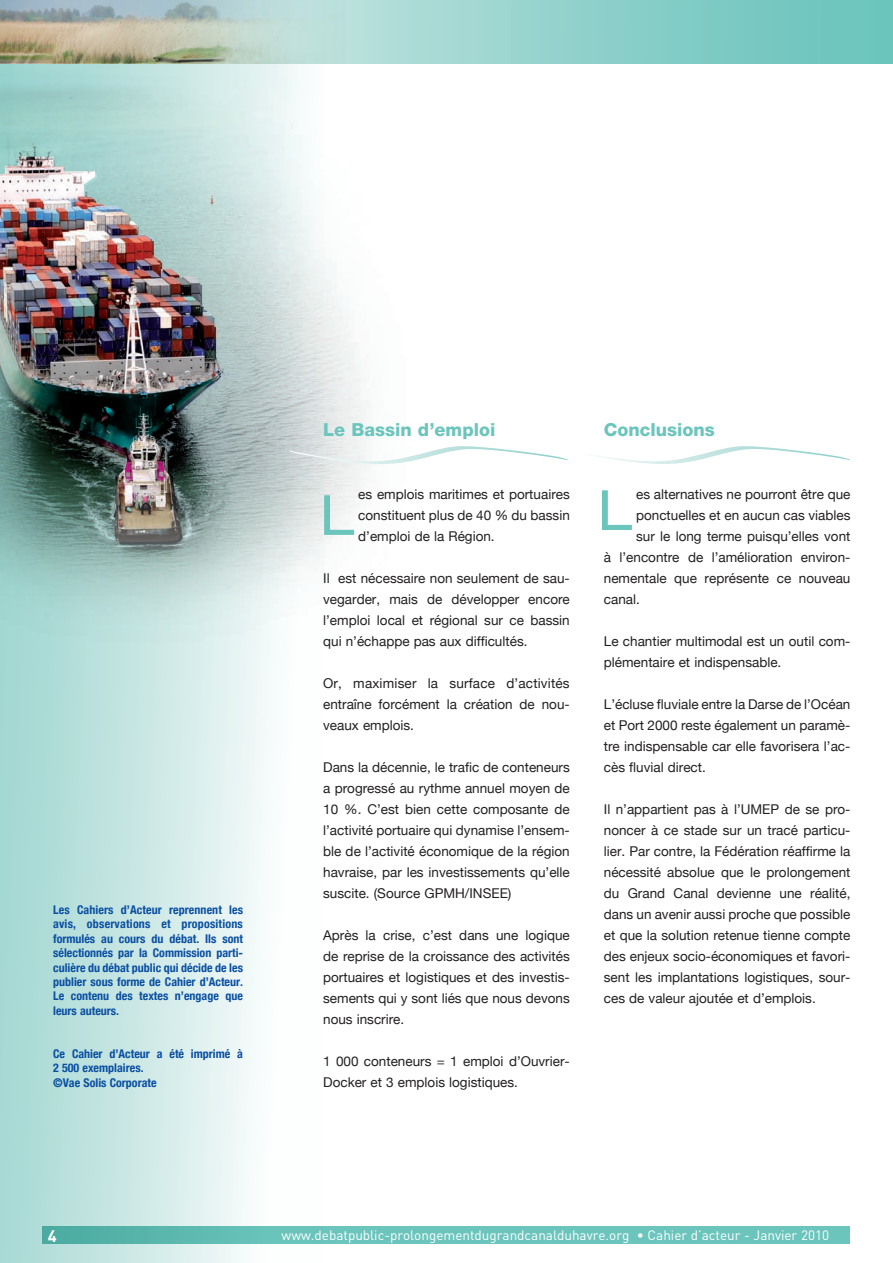
<style>
.page{position:relative;width:893px;height:1263px;background:#fff}
.page>*{position:absolute;margin:0;border:0;box-sizing:border-box;transform-origin:0 0}
.Normal_e{font:expanded 55.5px "Helvetica Neue";color:#6bc5bd}
.Normal_e-2{font:800 18px "Helvetica Neue";color:#6bc5bd}
.Normal_e-3{font:700 16.5px "DIN";color:#fff}
.Normal_e-4{font:13.5px/21px "Helvetica Neue";color:#231f20;text-align:justify}
.Normal_e-5{font:13.5px "DIN";color:#fff}
.Normal_e-6{font:700 condensed 12px/14.4px "Helvetica Neue";color:#0a4fa2;text-align:justify}
</style>
<div class="page">
<div style="left:0;top:64px;width:323px;height:1199px;background:linear-gradient(to right,#a2d6d1,#fff)"></div>
<div style="left:0;top:0;width:893px;height:64px;background:#6fc6be"></div>
<div style="left:43px;top:1227px;width:807px;height:17px;background:linear-gradient(to right,#5ab7ae,#72cbc3)"></div>
<div style="left:0;top:0;width:791px;height:672px;background:#fff"></div>
<img style="left:0;top:0;width:685px;height:650px">
<img style="left:0;top:157px;width:221px;height:386px">
<img style="left:0;top:0;width:345px;height:64px">
<svg style="left:288px;top:446px;width:562px;height:18px"></svg>
<p class="Normal_e-6" style="left:53px;top:902px;width:192px">Les Cahiers d’Acteur reprennent les avis, observations et propositions formulés au cours du débat. Ils sont sélectionnés par la Commission parti&shy;culière du débat public qui décide de les publier sous forme de Cahier d’Acteur.<br>Le contenu des textes n’engage que leurs auteurs.</p>
<p class="Normal_e-6" style="left:53px;top:1046px;width:191px">Ce Cahier d’Acteur a été imprimé à<br>2 500 exemplaires.</p>
<p class="Normal_e-6" style="left:53px;top:1075px;width:105px">©Vae Solis Corporate</p>
<p class="Normal_e-2" style="left:323px;top:419px;width:174px">Le Bassin d’emploi</p>
<p class="Normal_e-2" style="left:604px;top:419px;width:113px">Conclusions</p>
<p class="Normal_e-4" style="left:636px;top:483px;width:216px">es alternatives ne pourront être que</p>
<p class="Normal_e-4" style="left:636px;top:504px;width:216px">ponctuelles et en aucun cas viables</p>
<p class="Normal_e-4" style="left:636px;top:525px;width:216px">sur le long terme puisqu’elles vont</p>
<p class="Normal_e-4" style="left:604px;top:546px;width:248px">à l’encontre de l’amélioration environ-</p>
<p class="Normal_e-4" style="left:604px;top:567px;width:248px">nementale que représente ce nouveau</p>
<p class="Normal_e-4" style="left:604px;top:588px;width:38px">canal.</p>
<p class="Normal_e-4" style="left:604px;top:630px;width:248px">Le chantier multimodal est un outil com&shy;plémentaire et indispensable.</p>
<p class="Normal_e-4" style="left:604px;top:693px;width:248px">L’écluse fluviale entre la Darse de l’Océan et Port 2000 reste également un paramè&shy;tre indispensable car elle favorisera l’ac&shy;cès fluvial direct.</p>
<p class="Normal_e-4" style="left:604px;top:798px;width:248px">Il n’appartient pas à l’UMEP de se pro&shy;noncer à ce stade sur un tracé particu&shy;lier. Par contre, la Fédération réaffirme la nécessité absolue que le prolongement du Grand Canal devienne une réalité, dans un avenir aussi proche que possible et que la solution retenue tienne compte des enjeux socio-économiques et favori&shy;sent les implantations logistiques, sour&shy;ces de valeur ajoutée et d’emplois.</p>
<p class="Normal_e-4" style="left:358px;top:483px;width:213px">es emplois maritimes et portuaires constituent plus de 40 % du bassin d’emploi de la Région.</p>
<p class="Normal_e-4" style="left:323px;top:567px;width:248px">Il est nécessaire non seulement de sau&shy;vegarder, mais de développer encore l’emploi local et régional sur ce bassin qui n’échappe pas aux difficultés.</p>
<p class="Normal_e-4" style="left:323px;top:672px;width:248px">Or, maximiser la surface d’activités entraîne forcément la création de nou&shy;veaux emplois.</p>
<p class="Normal_e-4" style="left:323px;top:756px;width:248px">Dans la décennie, le trafic de conteneurs a progressé au rythme annuel moyen de 10 %. C’est bien cette composante de l’activité portuaire qui dynamise l’ensem&shy;ble de l’activité économique de la région havraise, par les investissements qu’elle suscite. (Source GPMH/INSEE)</p>
<p class="Normal_e-4" style="left:323px;top:924px;width:248px">Après la crise, c’est dans une logique de reprise de la croissance des activités portuaires et logistiques et des investis&shy;sements qui y sont liés que nous devons nous inscrire.</p>
<p class="Normal_e-4" style="left:323px;top:1050px;width:248px">1 000 conteneurs = 1 emploi d’Ouvrier-<br>Docker et 3 emplois logistiques.</p>
<p class="Normal_e" style="left:320px;top:481px;width:36px">L</p>
<p class="Normal_e" style="left:597px;top:476px;width:36px">L</p>
<p class="Normal_e-3" style="left:48px;top:1225px;width:10px">4</p>
<p class="Normal_e-5" style="left:282px;top:1226px;width:549px">www.debatpublic-prolongementdugrandcanalduhavre.org • Cahier d’acteur - Janvier 2010</p>
</div>
